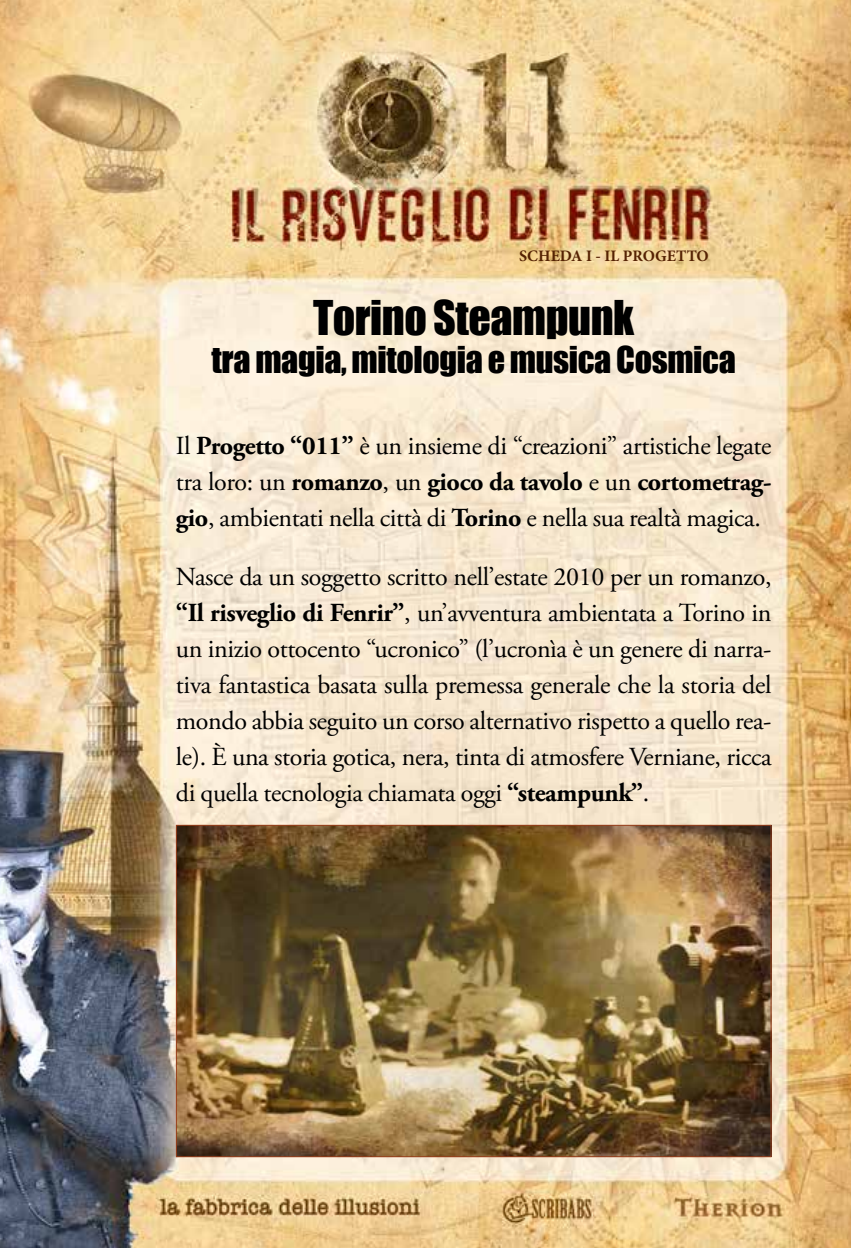
<style>
.page{position:relative;width:851px;height:1248px;background:#fff}
.page>*{position:absolute;margin:0;border:0;box-sizing:border-box;transform-origin:0 0}
.t1{font:44px "Impact";letter-spacing:-.01em;color:#000}
.t2{font:34px "Impact";letter-spacing:-.01em;color:#000}
.t3{font:26px/36px "Adobe Garamond Pro";letter-spacing:-.015em;color:#000;text-align:justify}
.t4{font:700 16px "Minion Pro";color:#552203}
.s1{font-weight:700}
</style>
<div class="page">
<img style="left:0;top:0;width:850px;height:1247px">
<img style="left:178px;top:826px;width:591px;height:329px">
<p class="t4" style="left:519px;top:245px;width:191px">SCHEDA I - IL PROGETTO</p>
<h1 class="t1" style="left:313px;top:284px;width:323px">Torino Steampunk</h1>
<h2 class="t2" style="left:211px;top:333px;width:525px">tra magia, mitologia e musica Cosmica</h2>
<p class="t3" style="left:176px;top:429px;width:597px">Il <span class="s1">Progetto “011”</span> è un insieme di “creazioni” artistiche legate tra loro: un <span class="s1">romanzo</span>, un <span class="s1">gioco da tavolo</span> e un <span class="s1">cortometrag&shy;gio</span>, ambientati nella città di <span class="s1">Torino</span> e nella sua realtà magica.</p>
<p class="t3" style="left:176px;top:559px;width:597px">Nasce da un soggetto scritto nell’estate 2010 per un romanzo, <span class="s1">“Il risveglio di Fenrir”</span>, un’avventura ambientata a Torino in un inizio ottocento “ucronico” (l’ucronìa è un genere di narra&shy;tiva fantastica basata sulla premessa generale che la storia del mondo abbia seguito un corso alternativo rispetto a quello rea&shy;le). È una storia gotica, nera, tinta di atmosfere Verniane, ricca di quella tecnologia chiamata oggi <span class="s1">“steampunk”</span>.</p>
</div>
